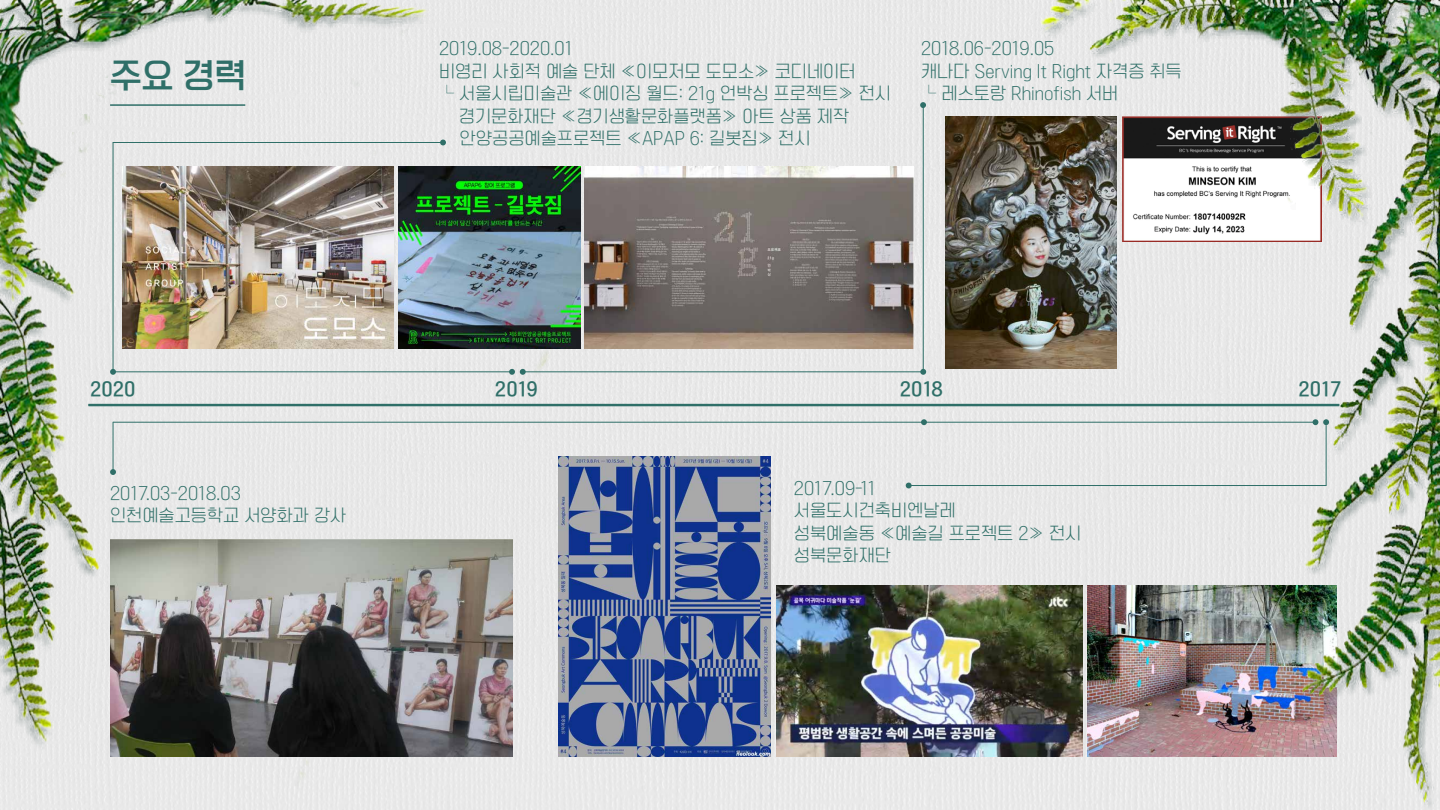
<style>
.page{position:relative;width:1440px;height:810px;background:#fff}
.page>*{position:absolute;margin:0;border:0;box-sizing:border-box;transform-origin:0 0}
.t1{font:32.25px "TT Omni Gothic B";color:#2f6f68}
.t2{font:17.25px "TT Omni Gothic B";color:#2f6f68}
.t3{font:16.5px/22.5px "TT Omni Gothic L";color:#2f6f68}
</style>
<div class="page">
<img style="left:0;top:0;width:1440px;height:810px">
<svg style="left:921px;top:419px;width:6px;height:6px"></svg>
<svg style="left:110px;top:469px;width:6px;height:6px"></svg>
<hr style="left:113px;top:422px;width:1203px;height:1px;background:#2f6f68">
<hr style="left:113px;top:422px;width:1px;height:49px;background:#2f6f68">
<svg style="left:906px;top:483px;width:6px;height:5px"></svg>
<svg style="left:1313px;top:419px;width:16px;height:6px"></svg>
<hr style="left:1326px;top:425px;width:1px;height:61px;background:#2f6f68">
<hr style="left:113px;top:142px;width:1px;height:230px;background:#2f6f68">
<hr style="left:113px;top:371px;width:399px;height:1px;background:#2f6f68">
<svg style="left:440px;top:140px;width:6px;height:5px"></svg>
<svg style="left:110px;top:369px;width:6px;height:6px"></svg>
<hr style="left:523px;top:371px;width:400px;height:1px;background:#2f6f68">
<hr style="left:923px;top:106px;width:1px;height:266px;background:#2f6f68">
<svg style="left:509px;top:369px;width:17px;height:6px"></svg>
<svg style="left:920px;top:369px;width:6px;height:6px"></svg>
<svg style="left:920px;top:102px;width:6px;height:6px"></svg>
<img style="left:1088px;top:585px;width:249px;height:172px">
<hr style="left:110px;top:104px;width:135px;height:2px;background:#2f6f68">
<hr style="left:113px;top:142px;width:329px;height:1px;background:#2f6f68">
<hr style="left:910px;top:485px;width:416px;height:1px;background:#2f6f68">
<img style="left:110px;top:540px;width:402px;height:217px">
<img style="left:946px;top:116px;width:171px;height:253px">
<img style="left:398px;top:166px;width:182px;height:182px">
<img style="left:1122px;top:116px;width:200px;height:126px">
<img style="left:123px;top:166px;width:271px;height:182px">
<img style="left:559px;top:456px;width:212px;height:301px">
<img style="left:777px;top:585px;width:306px;height:172px">
<img style="left:585px;top:166px;width:329px;height:182px">
<hr style="left:88px;top:404px;width:1251px;height:2px;background:#2f6f68">
<h1 class="t1" style="left:110px;top:59px;width:138px">주요 경력</h1>
<p class="t3" style="left:439px;top:38px;width:135px">2019.08-2020.01</p>
<p class="t3" style="left:439px;top:60px;width:418px">비영리 사회적 예술 단체 ≪이모저모 도모소≫ 코디네이터</p>
<p class="t3" style="left:439px;top:83px;width:454px">└ 서울시립미술관 ≪에이징 월드: 21g 언박싱 프로젝트≫ 전시</p>
<p class="t3" style="left:459px;top:105px;width:392px">경기문화재단 ≪경기생활문화플랫폼≫ 아트 상품 제작</p>
<p class="t3" style="left:460px;top:128px;width:352px">안양공공예술프로젝트 ≪APAP 6: 길봇짐≫ 전시</p>
<p class="t3" style="left:921px;top:38px;width:262px">2018.06-2019.05<br>캐나다 Serving It Right 자격증 취득 └ 레스토랑 Rhinofish 서버</p>
<p class="t2" style="left:90px;top:380px;width:47px">2020</p>
<p class="t2" style="left:495px;top:380px;width:45px">2019</p>
<p class="t2" style="left:900px;top:380px;width:45px">2018</p>
<p class="t2" style="left:1299px;top:380px;width:45px">2017</p>
<p class="t3" style="left:110px;top:483px;width:238px">2017.03-2018.03 인천예술고등학교 서양화과 강사</p>
<p class="t3" style="left:794px;top:477px;width:289px">2017.09-11<br>서울도시건축비엔날레<br>성북예술동 ≪예술길 프로젝트 2≫ 전시 성북문화재단</p>
</div>
